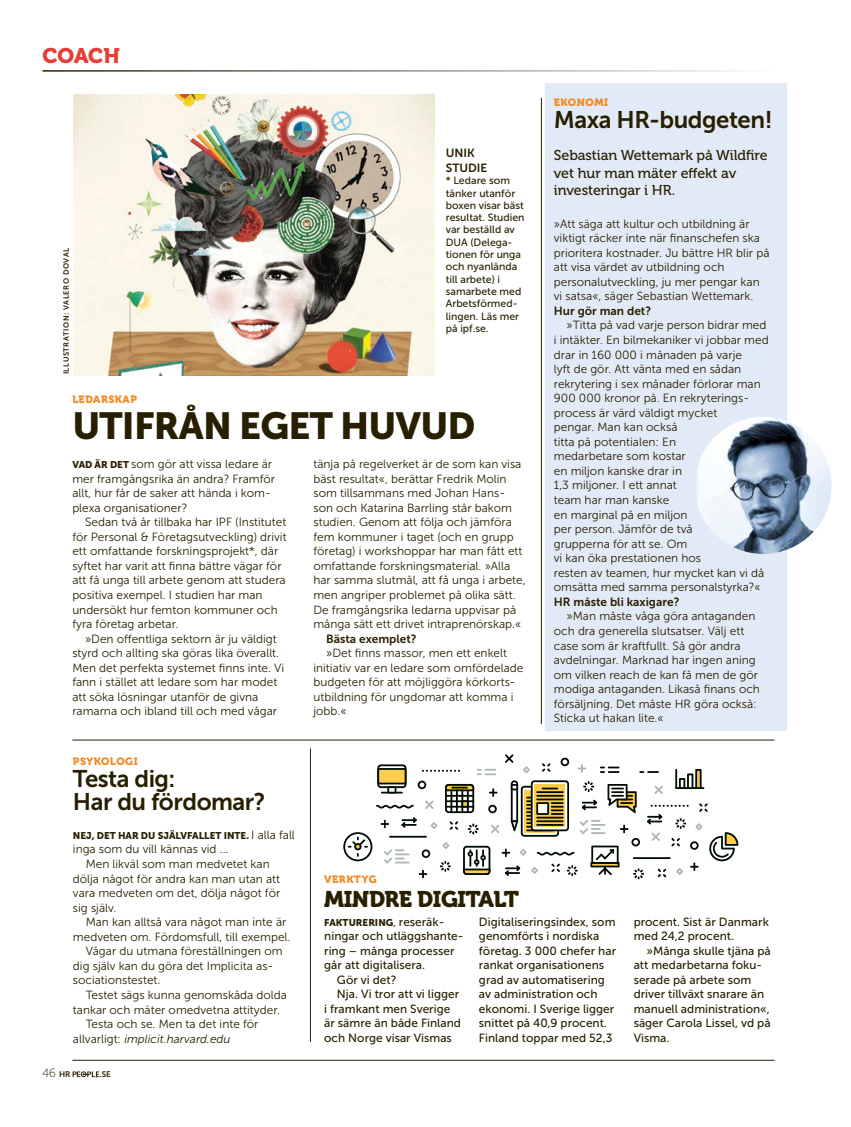
<style>
.page{position:relative;width:851px;height:1127px;background:#fff}
.page>*{position:absolute;margin:0;border:0;box-sizing:border-box;transform-origin:0 0}
.t1{font:37.5px "Museo Sans 900";letter-spacing:-.02em;color:#281f00}
.t2{font:24px/22.5px "Museo Sans 700";letter-spacing:-.02em;color:#281f00}
.t3{font:22.5px "Museo 900";letter-spacing:-.02em;color:#281f00}
.t4{font:21px "Museo 900";letter-spacing:-.01em;color:#e83d36}
.t5{font:14.25px/17.5px "Museo 500";letter-spacing:-.005em;color:#281f00}
.t6{font:12px "Museo 100";color:#281f00}
.t7{font:11.85px/14.5px "Museo Sans 300";color:#281f00}
.t8{font:11.85px/14.5px "Museo Sans 500";color:#281f00}
.t9{font:11.85px/14.5px "Museo Sans 700";color:#281f00}
.t10{font:italic 11.85px "Museo Sans 300";color:#281f00}
.t11{font:10.5px/12.3px "Museo Sans 500";color:#281f00}
.t12{font:10.5px "Museo 900";letter-spacing:.05em;color:#f38822}
.t13{font:9.75px "Museo Sans 900";color:#281f00}
.t14{font:8.1px "Museo Sans 700";color:#281f00}
.t15{font:7.5px "Museo Sans 700";letter-spacing:.075em;color:#281f00}
.s1{font-family:"Museo Sans 900";font-size:9.75px}
.s2{font-family:"Museo Sans 300";font-size:11.85px}
.s3{font-style:normal}
.s4{font-family:"Museo Sans 700";font-size:8.1px}
.s5{font-size:7.95px}
.s6{font-family:"Museo Sans 500"}
.s7{font-family:"Museo Sans 500";font-size:11.85px}
</style>
<div class="page">
<svg style="left:73px;top:1071px;width:26px;height:6px"></svg>
<div style="left:545px;top:83px;width:242px;height:648px;background:#e1eaf6"></div>
<img style="left:74px;top:94px;width:360px;height:281px">
<svg style="left:343px;top:754px;width:395px;height:125px"></svg>
<hr style="left:72px;top:1060px;width:702px;height:1px;background:#281f00">
<hr style="left:72px;top:740px;width:702px;height:1px;background:#281f00">
<hr style="left:541px;top:98px;width:1px;height:626px;background:#281f00">
<hr style="left:310px;top:748px;width:1px;height:294px;background:#281f00">
<img style="left:694px;top:417px;width:137px;height:137px;border-radius:68px">
<h3 class="t4" style="left:43px;top:44px;width:79px">COACH</h3>
<p class="t15" style="left:62px;top:374px;width:128px;rotate:-90deg">ILLUSTRATION: VALERO DOVAL</p>
<p class="t9" style="left:446px;top:146px;width:43px">UNIK<br>STUDIE</p>
<p class="t11" style="left:446px;top:175px;width:80px">* Ledare som tänker utanför boxen visar bäst resultat. Studien var beställd av<br>DUA (Delega&shy;tionen för unga och nyanlända till arbete) i samarbete med<br>Arbetsförmed&shy;lingen. Läs mer på ipf.se.</p>
<p class="t12" style="left:72px;top:393px;width:66px">LEDARSKAP</p>
<h1 class="t1" style="left:72px;top:404px;width:404px">UTIFRÅN EGET HUVUD</h1>
<p class="t7" style="left:313px;top:457px;width:214px">tänja på regelverket är de som kan visa bäst resultat«, berättar Fredrik Molin som tillsammans med Johan Hans&shy;son och Katarina Barrling står bakom studien. Genom att följa och jämföra fem kommuner i taget (och en grupp företag) i workshoppar har man fått ett omfattande forskningsmaterial. »Alla har samma slutmål, att få unga i arbete, men angriper problemet på olika sätt.<br>De framgångsrika ledarna uppvisar på många sätt ett drivet intraprenörskap.«</p>
<p class="t9" style="left:326px;top:631px;width:92px">Bästa exemplet?</p>
<p class="t7" style="left:313px;top:646px;width:211px;text-indent:13px">»Det finns massor, men ett enkelt initiativ var en ledare som omfördelade budgeten för att möjliggöra körkorts&shy;utbildning för ungdomar att komma i jobb.«</p>
<p class="t7" style="left:72px;top:457px;width:204px"><span class="s1">VAD ÄR DET</span> som gör att vissa ledare är mer framgångsrika än andra? Framför allt, hur får de saker att hända i kom&shy;plexa organisationer?</p>
<p class="t7" style="left:72px;top:515px;width:216px;text-indent:13px">Sedan två år tillbaka har IPF (Institutet för Personal &amp; Företagsutveckling) drivit ett omfattande forskningsprojekt*, där syftet har varit att finna bättre vägar för att få unga till arbete genom att studera positiva exempel. I studien har man undersökt hur femton kommuner och fyra företag arbetar.</p>
<p class="t7" style="left:72px;top:631px;width:213px;text-indent:13px">»Den offentliga sektorn är ju väldigt styrd och allting ska göras lika överallt.<br>Men det perfekta systemet finns inte. Vi fann i stället att ledare som har modet att söka lösningar utanför de givna ramarna och ibland till och med vågar</p>
<p class="t12" style="left:554px;top:96px;width:56px">EKONOMI</p>
<h2 class="t2" style="left:554px;top:109px;width:220px">Maxa HR-budgeten!</h2>
<p class="t5" style="left:554px;top:147px;width:215px">Sebastian Wettemark på Wildfire vet hur man mäter effekt av investeringar i HR.</p>
<p class="t7" style="left:554px;top:216px;width:217px">»Att säga att kultur och utbildning är viktigt räcker inte när finanschefen ska prioritera kostnader. Ju bättre HR blir på att visa värdet av utbildning och personalutveckling, ju mer pengar kan vi satsa«, säger Sebastian Wettemark.</p>
<p class="t9" style="left:554px;top:303px;width:99px">Hur gör man det?</p>
<p class="t7" style="left:554px;top:318px;width:216px;text-indent:13px">»Titta på vad varje person bidrar med i intäkter. En bilmekaniker vi jobbar med drar in 160 000 i månaden på varje<br>lyft de gör. Att vänta med en sådan rekrytering i sex månader förlorar man<br>900 000 kronor på. En rekryterings&shy;process är värd väldigt mycket<br>pengar. Man kan också<br>titta på potentialen: En<br>medarbetare som kostar<br>en miljon kanske drar in<br>1,3 miljoner. I ett annat<br>team har man kanske<br>en marginal på en miljon<br>per person. Jämför de två<br>grupperna för att se. Om<br>vi kan öka prestationen hos<br>resten av teamen, hur mycket kan vi då omsätta med samma personalstyrka?«</p>
<p class="t9" style="left:554px;top:594px;width:127px">HR måste bli kaxigare?</p>
<p class="t7" style="left:554px;top:609px;width:207px;text-indent:13px">»Man måste våga göra antaganden och dra generella slutsatser. Välj ett case som är kraftfullt. Så gör andra avdelningar. Marknad har ingen aning om vilken reach de kan få men de gör modiga antaganden. Likaså finans och försäljning. Det måste HR göra också:<br>Sticka ut hakan lite.«</p>
<p class="t12" style="left:73px;top:755px;width:66px">PSYKOLOGI</p>
<h2 class="t2" style="left:73px;top:768px;width:194px">Testa dig:<br>Har du fördomar?</h2>
<p class="t13" style="left:73px;top:830px;width:223px">NEJ, DET HAR DU SJÄLVFALLET INTE. <span class="s2">I alla fall</span></p>
<p class="t7" style="left:73px;top:842px;width:157px">inga som du vill kännas vid ...</p>
<p class="t7" style="left:86px;top:857px;width:185px">Men likväl som man medvetet kan</p>
<p class="t7" style="left:73px;top:871px;width:209px">dölja något för andra kan man utan att</p>
<p class="t7" style="left:73px;top:886px;width:209px">vara medveten om det, dölja något för</p>
<p class="t7" style="left:73px;top:900px;width:45px">sig själv.</p>
<p class="t7" style="left:86px;top:915px;width:202px">Man kan alltså vara något man inte är</p>
<p class="t7" style="left:73px;top:929px;width:219px">medveten om. Fördomsfull, till exempel.</p>
<p class="t7" style="left:86px;top:944px;width:198px">Vågar du utmana föreställningen om</p>
<p class="t7" style="left:73px;top:958px;width:202px">dig själv kan du göra det Implicita as-</p>
<p class="t7" style="left:73px;top:973px;width:89px">sociationstestet.</p>
<p class="t7" style="left:86px;top:988px;width:203px">Testet sägs kunna genomskåda dolda</p>
<p class="t7" style="left:73px;top:1002px;width:209px">tankar och mäter omedvetna attityder.</p>
<p class="t7" style="left:86px;top:1017px;width:174px">Testa och se. Men ta det inte för</p>
<p class="t10" style="left:73px;top:1032px;width:159px"><span class="s3">allvarligt:</span> implicit.harvard.edu</p>
<p class="t6" style="left:43px;top:1067px;width:30px">46 <span class="s4">HR</span></p>
<p class="t14" style="left:100px;top:1070px;width:13px"><span class="s5">.</span>SE</p>
<p class="t12" style="left:324px;top:873px;width:54px">VERKTYG</p>
<h3 class="t3" style="left:324px;top:886px;width:196px">MINDRE DIGITALT</h3>
<p class="t13" style="left:324px;top:916px;width:121px">FAKTURERING<span class="s6">,</span> <span class="s7">reseräk-</span></p>
<p class="t8" style="left:324px;top:929px;width:141px">ningar och utläggshante-</p>
<p class="t8" style="left:324px;top:943px;width:132px">ring – många processer</p>
<p class="t8" style="left:324px;top:958px;width:102px">går att digitalisera.</p>
<p class="t8" style="left:337px;top:972px;width:61px">Gör vi det?</p>
<p class="t8" style="left:337px;top:987px;width:124px">Nja. Vi tror att vi ligger</p>
<p class="t8" style="left:324px;top:1001px;width:127px">i framkant men Sverige</p>
<p class="t8" style="left:324px;top:1016px;width:138px">är sämre än både Finland</p>
<p class="t8" style="left:324px;top:1030px;width:129px">och Norge visar Vismas</p>
<p class="t8" style="left:479px;top:914px;width:139px">Digitaliseringsindex, som genomförts i nordiska företag. 3 000 chefer har rankat organisationens grad av automatisering av administration och ekonomi. I Sverige ligger snittet på 40,9 procent.<br>Finland toppar med 52,3</p>
<p class="t8" style="left:633px;top:914px;width:137px">procent. Sist är Danmark med 24,2 procent.</p>
<p class="t8" style="left:633px;top:943px;width:139px;text-indent:13px">»Många skulle tjäna på att medarbetarna foku&shy;serade på arbete som driver tillväxt snarare än manuell administration«, säger Carola Lissel, vd på<br>Visma.</p>
</div>
